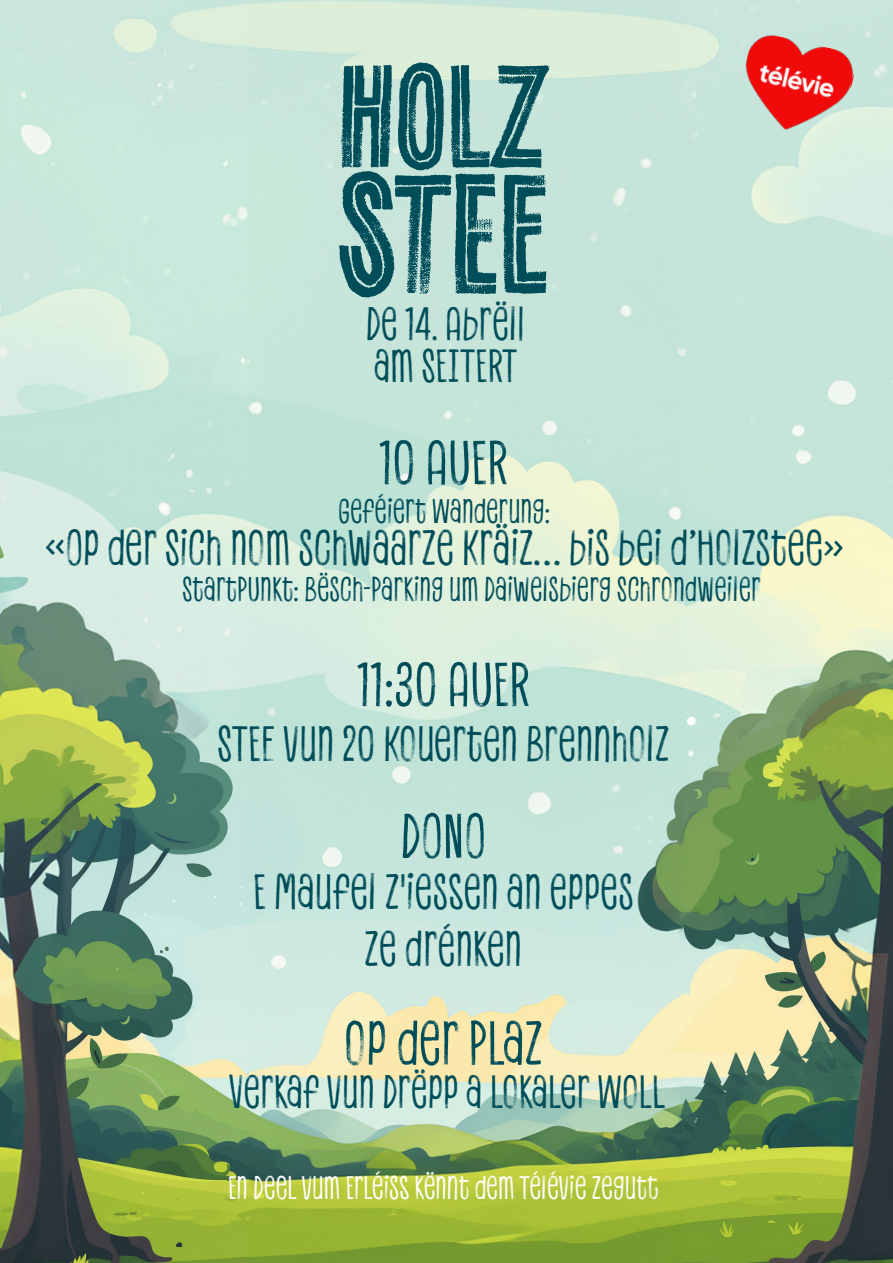
<style>
.page{position:relative;width:893px;height:1263px;background:#fff}
.page>*{position:absolute;margin:0;border:0;box-sizing:border-box;transform-origin:0 0}
.t1{font:800 163.5px "Canvas Inline";color:#004d5a}
.t2{font:800 141px "Canvas Inline";color:#004d5a}
.t3{font:60px "Canvas Inline";color:#004d5a}
.t4{font:48px "Canvas Inline";color:#004d5a}
.t5{font:45px "Canvas Inline";color:#004d5a}
.t6{font:33px "Canvas Inline";color:#004d5a}
.t7{font:31.5px "Canvas Inline";color:#fff}
</style>
<div class="page">
<img style="left:0;top:0;width:893px;height:1263px">
<img style="left:732px;top:27px;width:127px;height:119px">
<p class="t2" style="left:338px;top:29px;width:212px">HOLZ</p>
<p class="t1" style="left:338px;top:133px;width:212px">STEE</p>
<p class="t5" style="left:366px;top:297px;width:161px">DE 14. ABRËLL</p>
<p class="t5" style="left:374px;top:339px;width:145px">AM SEITERT</p>
<p class="t3" style="left:379px;top:427px;width:130px">10 AUER</p>
<p class="t6" style="left:338px;top:492px;width:214px">GEFÉIERT WANDERUNG:</p>
<p class="t4" style="left:45px;top:520px;width:800px">«OP DER SICH NOM SCHWAARZE KRÄIZ… BIS BEI D’HOLZSTEE»</p>
<p class="t6" style="left:182px;top:570px;width:580px">STARTPUNKT: BËSCH-PARKING UM DAIWELSBIERG SCHRONDWEILER</p>
<p class="t3" style="left:357px;top:649px;width:174px">11:30 AUER</p>
<p class="t4" style="left:217px;top:715px;width:454px">STEE VUN 20 KOUERTEN BRENNHOLZ</p>
<p class="t3" style="left:400px;top:801px;width:87px">DONO</p>
<p class="t4" style="left:253px;top:863px;width:382px">E MAUFEL Z'IESSEN AN EPPES</p>
<p class="t4" style="left:364px;top:921px;width:159px">ZE DRÉNKEN</p>
<p class="t3" style="left:344px;top:1008px;width:200px">OP DER PLAZ</p>
<p class="t5" style="left:229px;top:1065px;width:439px">VERKAF VUN DRËPP A LOKALER WOLL</p>
<p class="t7" style="left:228px;top:1169px;width:432px">EN DEEL VUM ERLÉISS KËNNT DEM TÉLÉVIE ZEGUTT</p>
</div>
